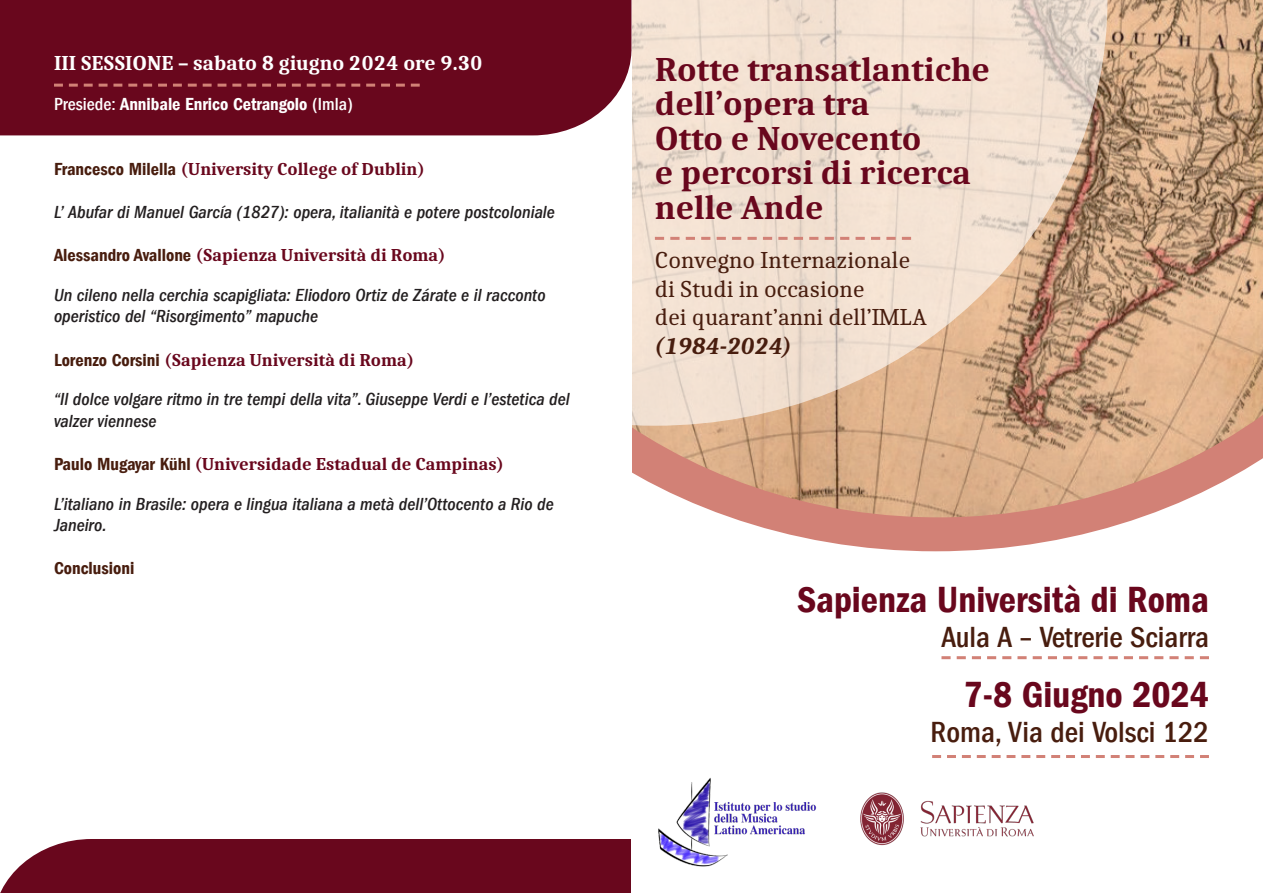
<style>
.page{position:relative;width:1263px;height:893px;background:#fff}
.page>*{position:absolute;margin:0;border:0;box-sizing:border-box;transform-origin:0 0}
.t1{font:37.5px "Franklin Gothic LT Com Dm Cn";color:#69071d}
.t2{font:700 34.5px "Caladea";color:#69071d}
.t3{font:500 condensed 30px "Franklin Gothic LT Com";color:#481d0e}
.t4{font:24px "Caladea";color:#481d0e}
.t5{font:italic 700 24px "Caladea";color:#481d0e}
.t6{font:700 21px "Caladea";color:#fff}
.t7{font:italic 500 condensed 18px/21.6px "Franklin Gothic LT Com";color:#231f20}
.t8{font:700 18px "Caladea";color:#69071d}
.t9{font:18px "Franklin Gothic LT Com Dm Cn";color:#fff}
.t10{font:18px "Franklin Gothic LT Com Dm Cn";color:#481d0e}
.s1{font-family:"Franklin Gothic LT Com";font-weight:500;font-stretch:condensed}
.s2{font-family:"Franklin Gothic LT Com Dm Cn";font-weight:400;color:#481d0e}
</style>
<div class="page">
<div style="left:0;top:839px;width:631px;height:54px;background:#69071d"></div>
<svg style="left:730px;top:0;width:533px;height:551px"></svg>
<img style="left:632px;top:426px;width:327px;height:91px">
<svg style="left:631px;top:0;width:476px;height:426px;fill:#f2e1d2"></svg>
<img style="left:658px;top:777px;width:159px;height:90px">
<img style="left:860px;top:792px;width:174px;height:54px">
<svg style="left:941px;top:656px;width:268px;height:3px"></svg>
<svg style="left:655px;top:237px;width:256px;height:3px"></svg>
<svg style="left:932px;top:755px;width:277px;height:3px"></svg>
<div style="left:0;top:0;width:631px;height:135px;background:#69071d"></div>
<svg style="left:54px;top:84px;width:366px;height:3px"></svg>
<p class="t6" style="left:54px;top:50px;width:430px">III SESSIONE – sabato 8 giugno 2024 ore 9.30</p>
<p class="t9" style="left:54px;top:94px;width:300px"><span class="s1">Presiede:</span> Annibale Enrico Cetrangolo <span class="s1">(Imla)</span></p>
<p class="t8" style="left:54px;top:158px;width:372px"><span class="s2">Francesco Milella</span> (University College of Dublin)</p>
<p class="t7" style="left:54px;top:201px;width:502px">L’ Abufar di Manuel García (1827): opera, italianità e potere postcoloniale</p>
<p class="t8" style="left:54px;top:244px;width:393px"><span class="s2">Alessandro Avallone</span> (Sapienza Università di Roma)</p>
<p class="t7" style="left:54px;top:284px;width:493px">Un cileno nella cerchia scapigliata: Eliodoro Ortiz de Zárate e il racconto operistico del “Risorgimento” mapuche</p>
<p class="t8" style="left:54px;top:349px;width:362px"><span class="s2">Lorenzo Corsini</span> (Sapienza Università di Roma)</p>
<p class="t7" style="left:54px;top:389px;width:517px">“Il dolce volgare ritmo in tre tempi della vita”. Giuseppe Verdi e l’estetica del valzer viennese</p>
<p class="t8" style="left:54px;top:453px;width:451px"><span class="s2">Paulo Mugayar Kühl</span> (Universidade Estadual de Campinas)</p>
<p class="t7" style="left:54px;top:493px;width:501px">L’italiano in Brasile: opera e lingua italiana a metà dell’Ottocento a Rio de<br>Janeiro.</p>
<p class="t10" style="left:54px;top:558px;width:82px">Conclusioni</p>
<p class="t2" style="left:655px;top:48px;width:336px">Rotte transatlantiche</p>
<p class="t2" style="left:655px;top:83px;width:216px">dell’opera tra</p>
<p class="t2" style="left:655px;top:117px;width:268px">Otto e Novecento</p>
<p class="t2" style="left:655px;top:152px;width:318px">e percorsi di ricerca</p>
<p class="t2" style="left:655px;top:186px;width:170px">nelle Ande</p>
<p class="t4" style="left:655px;top:245px;width:257px">Convegno Internazionale</p>
<p class="t4" style="left:655px;top:274px;width:211px">di Studi in occasione</p>
<p class="t4" style="left:655px;top:303px;width:274px">dei quarant’anni dell’IMLA</p>
<p class="t5" style="left:655px;top:332px;width:138px">(1984-2024)</p>
<p class="t1" style="left:797px;top:578px;width:413px">Sapienza Università di Roma</p>
<p class="t3" style="left:941px;top:620px;width:269px">Aula A – Vetrerie Sciarra</p>
<p class="t1" style="left:964px;top:673px;width:247px">7-8 Giugno 2024</p>
<p class="t3" style="left:930px;top:715px;width:280px">Roma, Via dei Volsci 122</p>
</div>
